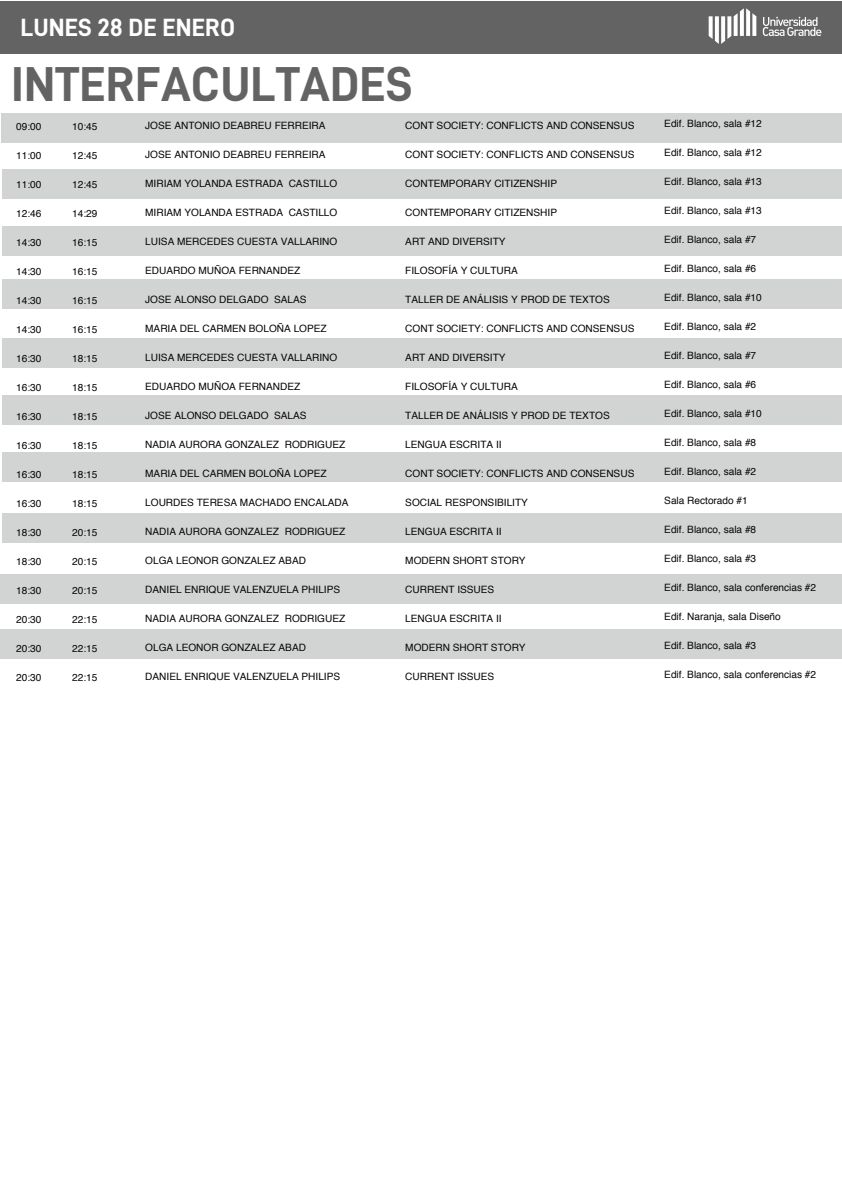
<style>
.page{position:relative;width:842px;height:1191px;background:#fff}
.page>*{position:absolute;margin:0;border:0;box-sizing:border-box;transform-origin:0 0}
.t1{font:49.1px "D DIN Bold";color:#636363}
.t2{font:25px "D DIN Bold";color:#fff}
.t3{font:10.1px "Helvetica";color:#050504}
</style>
<div class="page">
<div style="left:0;top:629px;width:842px;height:30px;background:#d2d3d3"></div>
<div style="left:0;top:574px;width:842px;height:29px;background:#d2d3d3"></div>
<div style="left:2px;top:113px;width:840px;height:30px;background:#d2d3d3"></div>
<div style="left:0;top:1px;width:842px;height:53px;background:#636363"></div>
<svg style="left:709px;top:8px;width:47px;height:36px"></svg>
<svg style="left:763px;top:17px;width:58px;height:19px"></svg>
<div style="left:2px;top:169px;width:840px;height:30px;background:#d2d3d3"></div>
<div style="left:2px;top:338px;width:840px;height:30px;background:#d2d3d3"></div>
<div style="left:2px;top:279px;width:840px;height:30px;background:#d2d3d3"></div>
<div style="left:2px;top:226px;width:840px;height:29px;background:#d2d3d3"></div>
<div style="left:2px;top:395px;width:840px;height:30px;background:#d2d3d3"></div>
<div style="left:2px;top:452px;width:840px;height:30px;background:#d2d3d3"></div>
<div style="left:2px;top:513px;width:840px;height:30px;background:#d2d3d3"></div>
<h2 class="t2" style="left:21px;top:14px;width:216px">LUNES 28 DE ENERO</h2>
<h1 class="t1" style="left:11px;top:57px;width:403px">INTERFACULTADES</h1>
<p class="t3" style="left:405px;top:117px;width:231px">CONT SOCIETY: CONFLICTS AND CONSENSUS</p>
<p class="t3" style="left:405px;top:146px;width:231px">CONT SOCIETY: CONFLICTS AND CONSENSUS</p>
<p class="t3" style="left:405px;top:175px;width:153px">CONTEMPORARY CITIZENSHIP</p>
<p class="t3" style="left:405px;top:204px;width:153px">CONTEMPORARY CITIZENSHIP</p>
<p class="t3" style="left:405px;top:233px;width:102px">ART AND DIVERSITY</p>
<p class="t3" style="left:405px;top:262px;width:114px">FILOSOFÍA Y CULTURA</p>
<p class="t3" style="left:405px;top:291px;width:206px">TALLER DE ANÁLISIS Y PROD DE TEXTOS</p>
<p class="t3" style="left:405px;top:320px;width:231px">CONT SOCIETY: CONFLICTS AND CONSENSUS</p>
<p class="t3" style="left:405px;top:349px;width:102px">ART AND DIVERSITY</p>
<p class="t3" style="left:405px;top:378px;width:114px">FILOSOFÍA Y CULTURA</p>
<p class="t3" style="left:405px;top:407px;width:206px">TALLER DE ANÁLISIS Y PROD DE TEXTOS</p>
<p class="t3" style="left:405px;top:436px;width:98px">LENGUA ESCRITA II</p>
<p class="t3" style="left:405px;top:465px;width:231px">CONT SOCIETY: CONFLICTS AND CONSENSUS</p>
<p class="t3" style="left:405px;top:494px;width:124px">SOCIAL RESPONSIBILITY</p>
<p class="t3" style="left:405px;top:523px;width:98px">LENGUA ESCRITA II</p>
<p class="t3" style="left:405px;top:552px;width:122px">MODERN SHORT STORY</p>
<p class="t3" style="left:405px;top:581px;width:91px">CURRENT ISSUES</p>
<p class="t3" style="left:405px;top:610px;width:98px">LENGUA ESCRITA II</p>
<p class="t3" style="left:405px;top:639px;width:122px">MODERN SHORT STORY</p>
<p class="t3" style="left:405px;top:668px;width:91px">CURRENT ISSUES</p>
<p class="t3" style="left:145px;top:117px;width:182px">JOSE ANTONIO DEABREU FERREIRA</p>
<p class="t3" style="left:145px;top:146px;width:182px">JOSE ANTONIO DEABREU FERREIRA</p>
<p class="t3" style="left:145px;top:175px;width:194px">MIRIAM YOLANDA ESTRADA CASTILLO</p>
<p class="t3" style="left:145px;top:204px;width:194px">MIRIAM YOLANDA ESTRADA CASTILLO</p>
<p class="t3" style="left:145px;top:233px;width:194px">LUISA MERCEDES CUESTA VALLARINO</p>
<p class="t3" style="left:145px;top:262px;width:157px">EDUARDO MUÑOA FERNANDEZ</p>
<p class="t3" style="left:145px;top:291px;width:163px">JOSE ALONSO DELGADO SALAS</p>
<p class="t3" style="left:145px;top:320px;width:183px">MARIA DEL CARMEN BOLOÑA LOPEZ</p>
<p class="t3" style="left:145px;top:349px;width:194px">LUISA MERCEDES CUESTA VALLARINO</p>
<p class="t3" style="left:145px;top:378px;width:157px">EDUARDO MUÑOA FERNANDEZ</p>
<p class="t3" style="left:145px;top:407px;width:163px">JOSE ALONSO DELGADO SALAS</p>
<p class="t3" style="left:145px;top:436px;width:201px">NADIA AURORA GONZALEZ RODRIGUEZ</p>
<p class="t3" style="left:145px;top:465px;width:183px">MARIA DEL CARMEN BOLOÑA LOPEZ</p>
<p class="t3" style="left:145px;top:494px;width:205px">LOURDES TERESA MACHADO ENCALADA</p>
<p class="t3" style="left:145px;top:523px;width:201px">NADIA AURORA GONZALEZ RODRIGUEZ</p>
<p class="t3" style="left:145px;top:552px;width:162px">OLGA LEONOR GONZALEZ ABAD</p>
<p class="t3" style="left:145px;top:581px;width:196px">DANIEL ENRIQUE VALENZUELA PHILIPS</p>
<p class="t3" style="left:145px;top:610px;width:201px">NADIA AURORA GONZALEZ RODRIGUEZ</p>
<p class="t3" style="left:145px;top:639px;width:162px">OLGA LEONOR GONZALEZ ABAD</p>
<p class="t3" style="left:145px;top:668px;width:196px">DANIEL ENRIQUE VALENZUELA PHILIPS</p>
<p class="t3" style="left:72px;top:118px;width:27px">10:45</p>
<p class="t3" style="left:72px;top:147px;width:27px">12:45</p>
<p class="t3" style="left:72px;top:176px;width:27px">12:45</p>
<p class="t3" style="left:72px;top:205px;width:27px">14:29</p>
<p class="t3" style="left:72px;top:234px;width:27px">16:15</p>
<p class="t3" style="left:72px;top:263px;width:27px">16:15</p>
<p class="t3" style="left:72px;top:292px;width:27px">16:15</p>
<p class="t3" style="left:72px;top:321px;width:27px">16:15</p>
<p class="t3" style="left:72px;top:350px;width:27px">18:15</p>
<p class="t3" style="left:72px;top:379px;width:27px">18:15</p>
<p class="t3" style="left:72px;top:408px;width:27px">18:15</p>
<p class="t3" style="left:72px;top:437px;width:27px">18:15</p>
<p class="t3" style="left:72px;top:466px;width:27px">18:15</p>
<p class="t3" style="left:72px;top:495px;width:27px">18:15</p>
<p class="t3" style="left:72px;top:524px;width:27px">20:15</p>
<p class="t3" style="left:72px;top:553px;width:27px">20:15</p>
<p class="t3" style="left:72px;top:582px;width:27px">20:15</p>
<p class="t3" style="left:72px;top:611px;width:27px">22:15</p>
<p class="t3" style="left:72px;top:640px;width:27px">22:15</p>
<p class="t3" style="left:72px;top:669px;width:27px">22:15</p>
<p class="t3" style="left:16px;top:118px;width:27px">09:00</p>
<p class="t3" style="left:16px;top:147px;width:27px">11:00</p>
<p class="t3" style="left:16px;top:176px;width:27px">11:00</p>
<p class="t3" style="left:16px;top:205px;width:27px">12:46</p>
<p class="t3" style="left:16px;top:234px;width:27px">14:30</p>
<p class="t3" style="left:16px;top:263px;width:27px">14:30</p>
<p class="t3" style="left:16px;top:292px;width:27px">14:30</p>
<p class="t3" style="left:16px;top:321px;width:27px">14:30</p>
<p class="t3" style="left:16px;top:350px;width:27px">16:30</p>
<p class="t3" style="left:16px;top:379px;width:27px">16:30</p>
<p class="t3" style="left:16px;top:408px;width:27px">16:30</p>
<p class="t3" style="left:16px;top:437px;width:27px">16:30</p>
<p class="t3" style="left:16px;top:466px;width:27px">16:30</p>
<p class="t3" style="left:16px;top:495px;width:27px">16:30</p>
<p class="t3" style="left:16px;top:524px;width:27px">18:30</p>
<p class="t3" style="left:16px;top:553px;width:27px">18:30</p>
<p class="t3" style="left:16px;top:582px;width:27px">18:30</p>
<p class="t3" style="left:16px;top:611px;width:27px">20:30</p>
<p class="t3" style="left:16px;top:640px;width:27px">20:30</p>
<p class="t3" style="left:16px;top:669px;width:27px">20:30</p>
<p class="t3" style="left:664px;top:115px;width:99px">Edif. Blanco, sala #12</p>
<p class="t3" style="left:664px;top:144px;width:99px">Edif. Blanco, sala #12</p>
<p class="t3" style="left:664px;top:173px;width:99px">Edif. Blanco, sala #13</p>
<p class="t3" style="left:664px;top:202px;width:99px">Edif. Blanco, sala #13</p>
<p class="t3" style="left:664px;top:231px;width:93px">Edif. Blanco, sala #7</p>
<p class="t3" style="left:664px;top:260px;width:93px">Edif. Blanco, sala #6</p>
<p class="t3" style="left:664px;top:289px;width:99px">Edif. Blanco, sala #10</p>
<p class="t3" style="left:664px;top:318px;width:93px">Edif. Blanco, sala #2</p>
<p class="t3" style="left:664px;top:347px;width:93px">Edif. Blanco, sala #7</p>
<p class="t3" style="left:664px;top:376px;width:93px">Edif. Blanco, sala #6</p>
<p class="t3" style="left:664px;top:405px;width:99px">Edif. Blanco, sala #10</p>
<p class="t3" style="left:664px;top:434px;width:93px">Edif. Blanco, sala #8</p>
<p class="t3" style="left:664px;top:463px;width:93px">Edif. Blanco, sala #2</p>
<p class="t3" style="left:664px;top:492px;width:85px">Sala Rectorado #1</p>
<p class="t3" style="left:664px;top:521px;width:93px">Edif. Blanco, sala #8</p>
<p class="t3" style="left:664px;top:550px;width:93px">Edif. Blanco, sala #3</p>
<p class="t3" style="left:664px;top:579px;width:153px">Edif. Blanco, sala conferencias #2</p>
<p class="t3" style="left:664px;top:608px;width:118px">Edif. Naranja, sala Diseño</p>
<p class="t3" style="left:664px;top:637px;width:93px">Edif. Blanco, sala #3</p>
<p class="t3" style="left:664px;top:666px;width:153px">Edif. Blanco, sala conferencias #2</p>
</div>
